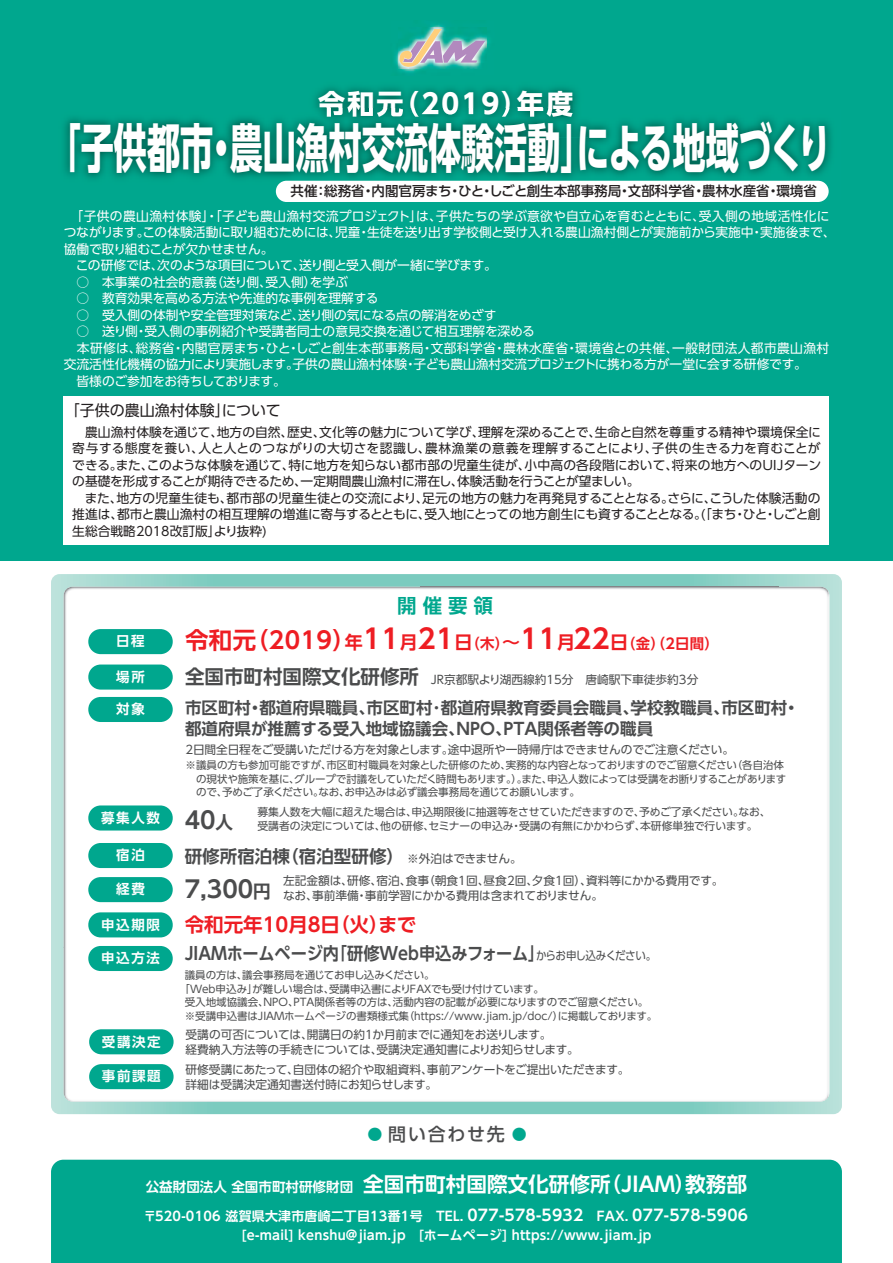
<style>
.page{position:relative;width:893px;height:1263px;background:#fff}
.page>*{position:absolute;margin:0;border:0;box-sizing:border-box;transform-origin:0 0}
.t1{font:700 52.5px "UD Shin Go Pro";color:#fff;scale:.63 1}
.t2{font:700 27px "UD Shin Go Pro";letter-spacing:.08em;color:#fff}
.t3{font:700 23.4px "UD Shin Go Pro De";color:#4b4c4d}
.t4{font:700 20.7px "UD Shin Go Pro De";color:#fff}
.t5{font:700 19.5px "UD Shin Go Pro De";color:#ee1d23}
.t6{font:700 19.5px "UD Shin Go Pro De";color:#00a78e}
.t7{font:500 18px "UD Shin Go Pro";letter-spacing:.1em;color:#4b4c4d}
.t8{font:700 17.55px "UD Shin Go Pro De";color:#4b4c4d;scale:.92 1}
.t9{font:700 17.55px "UD Shin Go Pro De";color:#4b4c4d}
.t10{font:700 16.5px/21px "UD Shin Go Pro De";color:#4b4c4d}
.t11{font:15px "UD Shin Go Pro";color:#231f20}
.t12{font:700 14.4px "UD Shin Go Pro De";color:#ee1d23}
.t13{font:500 13.5px "UD Shin Go Pro";color:#231f20}
.t14{font:700 13.5px "UD Shin Go Pro De";letter-spacing:.12em;color:#fff}
.t15{font:700 12.9px/19.2px "UD Shin Go Pro De";letter-spacing:.02em;color:#fff;text-align:center}
.t16{font:12.75px/16.5px "UD Shin Go Pro";color:#fff}
.t17{font:12.75px/16.5px "UD Shin Go Pro";color:#231f20}
.t18{font:11.7px/15px "UD Shin Go Pro";letter-spacing:-.015em;color:#4b4c4d}
.t19{font:10.8px/13.5px "UD Shin Go Pro";letter-spacing:-.015em;color:#4b4c4d}
.t20{font:10.5px/13.5px "UD Shin Go Pro";letter-spacing:-.015em;color:#4b4c4d}
.s1{font-size:23.4px}
.s2{font-size:18px}
.s3{font-size:27px}
.s4{font-family:"UD Shin Go Pro De";font-weight:700;font-size:19.5px}
.s5{font-size:23.4px;color:#4b4c4d}
.s6{font-size:17.55px;color:#4b4c4d}
.s7{font-family:"UD Shin Go Pro";font-weight:400;font-size:11.7px}
.s8{font-size:17.55px}
.s9{font-size:15px;color:#00a78e}
.s10{font-size:13.5px}
.s11{font-size:15.45px}
</style>
<div class="page">
<div style="left:0;top:0;width:893px;height:561px;background:#00a78e"></div>
<div style="left:64px;top:396px;width:765px;height:149px;background:#fff"></div>
<svg style="left:51px;top:574px;width:791px;height:540px;background:#9fd6ce"></svg>
<img style="left:64px;top:587px;width:765px;height:514px">
<div style="left:51px;top:1160px;width:791px;height:103px;background:#00a78e"></div>
<img style="left:395px;top:24px;width:94px;height:49px">
<img style="left:398px;top:28px;width:89px;height:40px">
<svg style="left:399px;top:29px;width:86px;height:39px"></svg>
<div style="left:88px;top:629px;width:85px;height:25px;background:#00a78e;border-radius:12px"></div>
<div style="left:88px;top:664px;width:85px;height:26px;background:#00a78e;border-radius:12px"></div>
<div style="left:88px;top:843px;width:85px;height:25px;background:#00a78e;border-radius:12px"></div>
<div style="left:88px;top:805px;width:85px;height:25px;background:#00a78e;border-radius:12px"></div>
<div style="left:88px;top:877px;width:85px;height:25px;background:#00a78e;border-radius:12px"></div>
<div style="left:88px;top:912px;width:85px;height:25px;background:#00a78e;border-radius:12px"></div>
<div style="left:88px;top:946px;width:85px;height:25px;background:#00a78e;border-radius:12px"></div>
<div style="left:89px;top:1029px;width:85px;height:25px;background:#00a78e;border-radius:12px"></div>
<div style="left:89px;top:1064px;width:85px;height:25px;background:#00a78e;border-radius:12px"></div>
<img style="left:64px;top:108px;width:767px;height:93px">
<img style="left:319px;top:108px;width:254px;height:9px">
<div style="left:88px;top:697px;width:85px;height:25px;background:#00a78e;border-radius:12px"></div>
<div style="left:276px;top:181px;width:553px;height:21px;background:#fff;border-radius:11px"></div>
<h2 class="t2" style="left:318px;top:82px;width:256px">令和元（2019）年度</h2>
<h1 class="t1" style="left:48px;top:105px;width:1245px">「子供都市・農山漁村交流体験活動」による地域づくり</h1>
<p class="t16" style="left:64px;top:207px;width:773px">　「子供の農山漁村体験」・「子ども農山漁村交流プロジェクト」は、子供たちの学ぶ意欲や自立心を育むとともに、受入側の地域活性化につながります。この体験活動に取り組むためには、児童・生徒を送り出す学校側と受け入れる農山漁村側とが実施前から実施中・実施後まで、協働で取り組むことが欠かせません。<br>　この研修では、次のような項目について、送り側と受入側が一緒に学びます。<br>　○　本事業の社会的意義（送り側、受入側）を学ぶ<br>　○　教育効果を高める方法や先進的な事例を理解する<br>　○　受入側の体制や安全管理対策など、送り側の気になる点の解消をめざす<br>　○　送り側・受入側の事例紹介や受講者同士の意見交換を通じて相互理解を深める<br>　本研修は、総務省・内閣官房まち・ひと・しごと創生本部事務局・文部科学省・農林水産省・環境省との共催、一般財団法人都市農山漁村交流活性化機構の協力により実施します。子供の農山漁村体験・子ども農山漁村交流プロジェクトに携わる方が一堂に会する研修です。<br>　皆様のご参加をお待ちしております。</p>
<p class="t11" style="left:65px;top:398px;width:218px">「子供の農山漁村体験」について</p>
<p class="t17" style="left:72px;top:423px;width:751px">　農山漁村体験を通じて、地方の自然、歴史、文化等の魅力について学び、理解を深めることで、生命と自然を尊重する精神や環境保全に寄与する態度を養い、人と人とのつながりの大切さを認識し、農林漁業の意義を理解することにより、子供の生きる力を育むことができる。また、このような体験を通じて、特に地方を知らない都市部の児童生徒が、小中高の各段階において、将来の地方へのＵＩＪターンの基礎を形成することが期待できるため、一定期間農山漁村に滞在し、体験活動を行うことが望ましい。<br>　また、地方の児童生徒も、都市部の児童生徒との交流により、足元の地方の魅力を再発見することとなる。さらに、こうした体験活動の推進は、都市と農山漁村の相互理解の増進に寄与するとともに、受入地にとっての地方創生にも資することとなる。(「まち・ひと・しごと創生総合戦略2018改訂版」より抜粋)</p>
<p class="t13" style="left:291px;top:180px;width:528px">共催：総務省・内閣官房まち・ひと・しごと創生本部事務局・文部科学省・農林水産省・環境省</p>
<h3 class="t6" style="left:397px;top:590px;width:97px">開催要領</h3>
<p class="t14" style="left:116px;top:630px;width:30px">日程</p>
<p class="t12" style="left:185px;top:632px;width:535px"><span class="s1">令和元（2019）</span><span class="s2">年</span><span class="s3">11</span><span class="s2">月</span><span class="s3">21</span><span class="s2">日</span>（木）<span class="s2">～</span><span class="s3">11</span><span class="s2">月</span><span class="s3">22</span><span class="s2">日</span>（金）（2日間）</p>
<p class="t14" style="left:116px;top:666px;width:30px">場所</p>
<p class="t18" style="left:185px;top:672px;width:515px"><span class="s4">全国市町村国際文化研修所</span>　JR京都駅より湖西線約15分　唐崎駅下車徒歩約3分</p>
<p class="t14" style="left:116px;top:698px;width:30px">対象</p>
<p class="t10" style="left:185px;top:697px;width:616px">市区町村・都道府県職員、市区町村･都道府県教育委員会職員、学校教職員、市区町村・都道府県が推薦する受入地域協議会、NPO、PTA関係者等の職員</p>
<p class="t18" style="left:185px;top:741px;width:550px">2日間全日程をご受講いただける方を対象とします。途中退所や一時帰庁はできませんのでご注意ください。</p>
<p class="t20" style="left:186px;top:758px;width:602px">※議員の方も参加可能ですが、市区町村職員を対象とした研修のため、実務的な内容となっておりますのでご留意ください（各自治体　の現状や施策を基に、グループで討議をしていただく時間もあります。）。また、申込人数によっては受講をお断りすることがあります　ので、予めご了承ください。なお、お申込みは必ず議会事務局を通じてお願いします。</p>
<p class="t14" style="left:101px;top:807px;width:134px">募集人数 <span class="s5">40</span><span class="s6">人</span></p>
<p class="t19" style="left:257px;top:805px;width:515px">募集人数を大幅に超えた場合は、申込期限後に抽選等をさせていただきますので、予めご了承ください。なお、受講者の決定については、他の研修、セミナーの申込み・受講の有無にかかわらず、本研修単独で行います。</p>
<p class="t14" style="left:116px;top:844px;width:30px">宿泊</p>
<h3 class="t9" style="left:185px;top:842px;width:339px">研修所宿泊棟（宿泊型研修）<span class="s7">　※外泊はできません。</span></h3>
<p class="t14" style="left:116px;top:878px;width:30px">経費</p>
<h3 class="t3" style="left:185px;top:870px;width:88px">7,300<span class="s8">円</span></h3>
<p class="t18" style="left:283px;top:872px;width:442px">左記金額は、研修、宿泊、食事（朝食1回、昼食2回、夕食1回）、資料等にかかる費用です。なお、事前準備・事前学習にかかる費用は含まれておりません。</p>
<p class="t14" style="left:101px;top:913px;width:60px">申込期限</p>
<h3 class="t5" style="left:185px;top:909px;width:233px">令和元年10月8日（火）まで</h3>
<p class="t14" style="left:101px;top:947px;width:60px">申込方法</p>
<h3 class="t8" style="left:185px;top:939px;width:514px">JIAMホームページ内「研修Web申込みフォーム」<span class="s7">からお申し込みください。</span></h3>
<p class="t20" style="left:185px;top:968px;width:251px">議員の方は、議会事務局を通じてお申し込みください。</p>
<p class="t20" style="left:179px;top:982px;width:366px">「Web申込み」が難しい場合は、受講申込書によりFAXでも受け付けています。</p>
<p class="t20" style="left:185px;top:995px;width:465px">受入地域協議会、NPO、PTA関係者等の方は、活動内容の記載が必要になりますのでご留意ください。</p>
<p class="t20" style="left:185px;top:1009px;width:474px">※受講申込書はJIAMホームページの書類様式集（https://www.jiam.jp/doc/）に掲載しております。</p>
<p class="t14" style="left:102px;top:1030px;width:60px">受講決定</p>
<p class="t18" style="left:186px;top:1027px;width:395px">受講の可否については、開講日の約1か月前までに通知をお送りします。<br>経費納入方法等の手続きについては、受講決定通知書によりお知らせします。</p>
<p class="t14" style="left:102px;top:1065px;width:60px">事前課題</p>
<p class="t18" style="left:186px;top:1062px;width:445px">研修受講にあたって、自団体の紹介や取組資料、事前アンケートをご提出いただきます。詳細は受講決定通知書送付時にお知らせします。</p>
<h3 class="t7" style="left:367px;top:1119px;width:161px"><span class="s9">●</span> 問い合わせ先 <span class="s9">●</span></h3>
<h3 class="t4" style="left:146px;top:1167px;width:603px"><span class="s10">公益財団法人 全国市町村研修財団</span> 全国市町村国際文化研修所（JIAM）教務部</h3>
<p class="t15" style="left:143px;top:1206px;width:606px">〒520-0106 滋賀県大津市唐崎二丁目13番1号　TEL. <span class="s11">077-578-5932</span>　FAX. <span class="s11">077-578-5906 </span>[e-mail] kenshu@jiam.jp　[ホームページ] https://www.jiam.jp</p>
</div>
